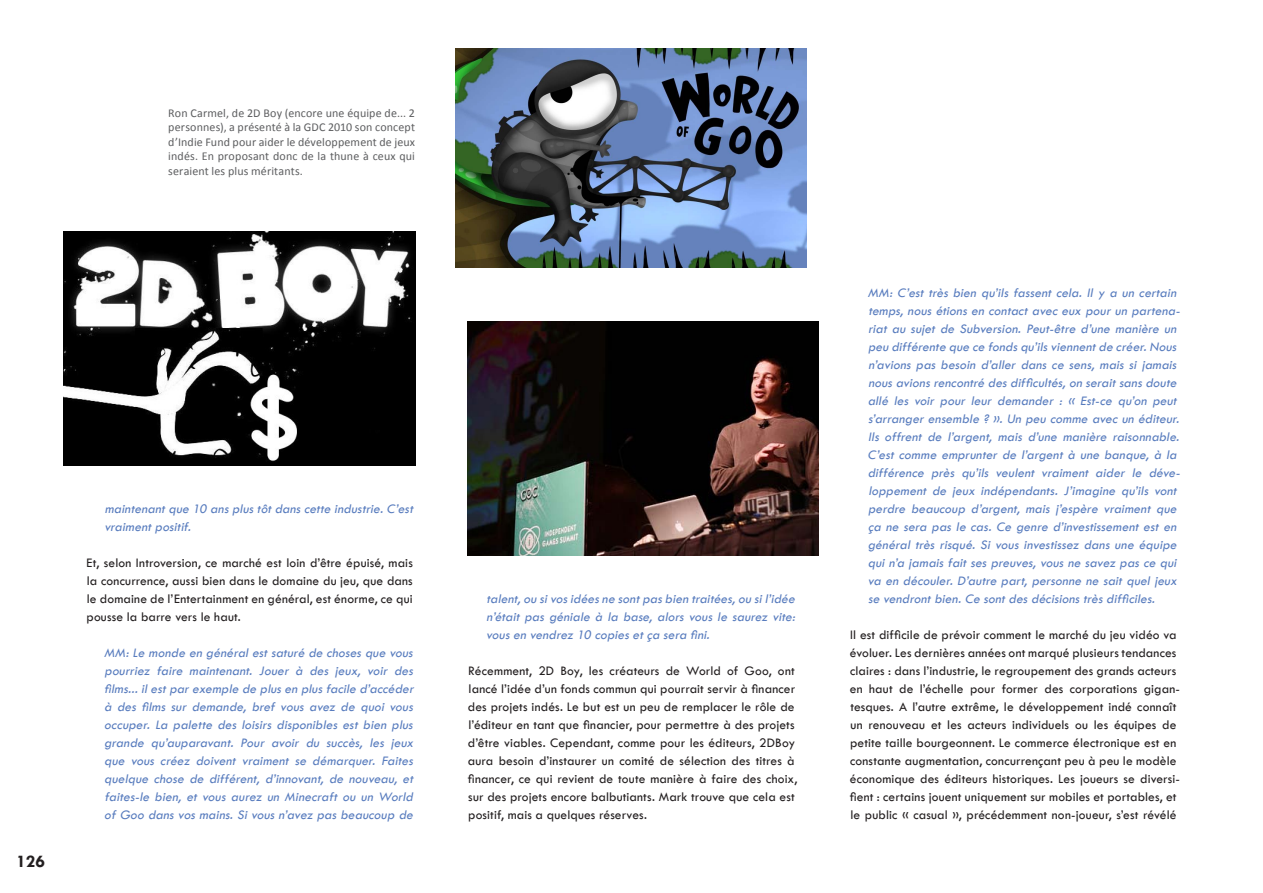
<style>
.page{position:relative;width:1263px;height:893px;background:#fff}
.page>*{position:absolute;margin:0;border:0;box-sizing:border-box;transform-origin:0 0}
.t1{font:700 18px "Tw Cen";color:#231f20}
.Citations{font:italic 13.5px/18px "Tw Cen";color:#587cbe}
.paragraphe_15_ans{font:13.5px/18px "Tw Cen";letter-spacing:.01em;color:#231f20}
.calibri_commentaires{font:12px/14.4px "Calibri";letter-spacing:.01em;color:#5d5e60;text-align:justify}
</style>
<div class="page">
<img style="left:64px;top:231px;width:351px;height:234px">
<img style="left:455px;top:48px;width:351px;height:220px">
<img style="left:468px;top:321px;width:351px;height:234px">
<p class="calibri_commentaires" style="left:168px;top:106px;width:248px">Ron Carmel, de 2D Boy (encore une équipe de... 2 personnes), a présenté à la GDC 2010 son concept d’Indie Fund pour aider le développement de jeux indés. En proposant donc de la thune à ceux qui seraient les plus méritants.</p>
<p class="t1" style="left:16px;top:850px;width:30px">126</p>
<p class="Citations" style="left:104px;top:500px;width:313px">maintenantque 10 ansplustôtdanscette industrie.C’est vraiment positif.</p>
<p class="paragraphe_15_ans" style="left:86px;top:554px;width:328px;text-align:justify">Et, selon Introversion, ce marché est loin d’être épuisé, mais la concurrence, aussi bien dans le domaine du jeu, que dans le domaine de l’Entertainment en général, est énorme, ce qui pousse la barre vers le haut.</p>
<p class="Citations" style="left:104px;top:644px;width:314px;text-align:justify">MM: Le monde en général est saturé de choses que vous pourriez faire maintenant. Jouer à des jeux, voir des films...ilestparexemple de plusen plusfacile d’accéder à des films sur demande, bref vous avez de quoi vous occuper. La palette des loisirs disponibles est bien plus grande qu’auparavant. Pour avoir du succès, les jeux que vous créez doivent vraiment se démarquer. Faites quelque chose de différent, d’innovant, de nouveau, et faites-le bien, et vous aurez un Minecraft ou un World of Goo dans vos mains. Si vous n’avez pas beaucoup de</p>
<p class="Citations" style="left:486px;top:590px;width:313px;text-align:justify">talent,ou sivosidéesne sontpasbien traitées,ou sil’idée n’était pas géniale à la base, alors vous le saurez vite: vous en vendrez 10 copies et ça sera fini.</p>
<p class="paragraphe_15_ans" style="left:468px;top:662px;width:331px">Récemment, 2D Boy, les créateurs de World of Goo, ont lancé l’idée d’un fonds commun qui pourrait servir à financer des projets indés. Le but est un peu de remplacer le rôle de l’éditeur en tant que financier, pour permettre à des projets d’être viables. Cependant, comme pour les éditeurs, 2DBoy aura besoin d’instaurer un comité de sélection des titres à financer, ce qui revient de toute manière à faire des choix, sur des projets encore balbutiants. Mark trouve que cela est positif, mais a quelques réserves.</p>
<p class="Citations" style="left:867px;top:284px;width:317px">MM: C’est très bien qu’ils fassent cela. Il y a un certain temps, nous étions en contact avec eux pour un partena&shy;riat au sujet de Subversion. Peut-être d’une manière un peu différente que ce fondsqu’ilsviennentde créer.Nous n’avions pas besoin d’aller dans ce sens, mais si jamais nousavionsrencontré desdifficultés,on seraitsansdoute allé les voir pour leur demander : « Est-ce qu’on peut s’arranger ensemble ? ». Un peu comme avec un éditeur.<br>Ils offrent de l’argent, mais d’une manière raisonnable.<br>C’est comme emprunter de l’argent à une banque, à la différence près qu’ils veulent vraiment aider le déve&shy;loppement de jeux indépendants. J’imagine qu’ils vont perdre beaucoup d’argent, mais j’espère vraiment que ça ne sera pas le cas. Ce genre d’investissement est en général très risqué. Si vous investissez dans une équipe qui n’a jamais fait ses preuves, vous ne savez pas ce qui va en découler. D’autre part, personne ne sait quel jeux se vendront bien. Ce sont des décisions très difficiles.</p>
<p class="paragraphe_15_ans" style="left:850px;top:626px;width:332px">Il est difficile de prévoir comment le marché du jeu vidéo va évoluer. Les dernières années ont marqué plusieurs tendances claires : dans l’industrie, le regroupement des grands acteurs en haut de l’échelle pour former des corporations gigan&shy;tesques. A l’autre extrême, le développement indé connaît un renouveau et les acteurs individuels ou les équipes de petite taille bourgeonnent. Le commerce électronique est en constante augmentation, concurrençant peu à peu le modèle économique des éditeurs historiques. Les joueurs se diversi&shy;fient : certains jouent uniquement sur mobiles et portables, et le public « casual », précédemment non-joueur, s’est révélé</p>
</div>
